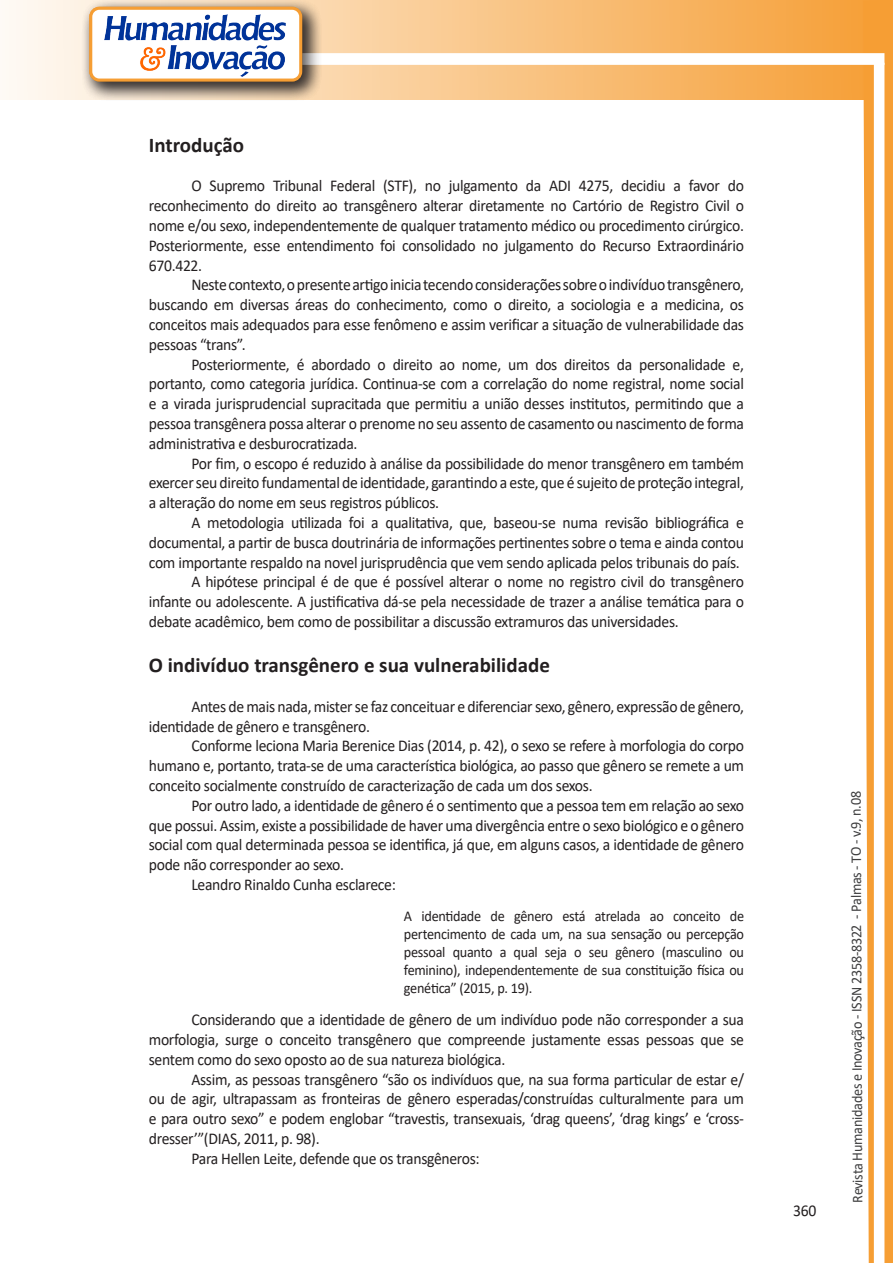
<style>
.page{position:relative;width:893px;height:1263px;background:#fff}
.page>*{position:absolute;margin:0;border:0;box-sizing:border-box;transform-origin:0 0}
.Titulo_2{font:700 21px "Calibri";color:#231f20}
.texto{font:16.5px/19.8px "Calibri";letter-spacing:-.02em;color:#231f20;text-align:justify;scale:.95 1}
.citacao{font:15px/18px "Calibri";letter-spacing:-.02em;color:#231f20;text-align:justify;scale:.95 1}
.t1{font:15px "Calibri";letter-spacing:-.025em;color:#3e3e3f;scale:.95 1}
</style>
<div class="page">
<svg style="left:5px;top:0;width:858px;height:100px;background:#f9c484"></svg>
<div style="left:302px;top:53px;width:582px;height:12px;background:#fff;border:2px solid #fff"></div>
<svg style="left:863px;top:0;width:30px;height:1263px"></svg>
<div style="left:81px;top:0;width:241px;height:102px;background:#231f20;opacity:.75"></div>
<div style="left:91px;top:8px;width:210px;height:72px;background:#fff;border-radius:9px"></div>
<img style="left:104px;top:14px;width:181px;height:62px">
<div style="left:89px;top:7px;width:213px;height:75px;border:3px solid #f69e34;border-radius:9px"></div>
<p class="Titulo_2" style="left:149px;top:130px;width:97px">Introdução</p>
<p class="texto" style="left:149px;top:176px;width:628px;text-indent:43px">O Supremo Tribunal Federal (STF), no julgamento da ADI 4275, decidiu a favor do reconhecimento do direito ao transgênero alterar diretamente no Cartório de Registro Civil o nome e/ou sexo, independentemente de qualquer tratamento médico ou procedimento cirúrgico.<br>Posteriormente, esse entendimento foi consolidado no julgamento do Recurso Extraordinário 670.422.</p>
<p class="texto" style="left:149px;top:275px;width:628px;text-indent:43px">Neste contexto, o presente artigo inicia tecendo considerações sobre o indivíduo transgênero, buscando em diversas áreas do conhecimento, como o direito, a sociologia e a medicina, os conceitos mais adequados para esse fenômeno e assim verificar a situação de vulnerabilidade das pessoas “trans”.</p>
<p class="texto" style="left:149px;top:354px;width:628px;text-indent:43px">Posteriormente, é abordado o direito ao nome, um dos direitos da personalidade e, portanto, como categoria jurídica. Continua-se com a correlação do nome registral, nome social e a virada jurisprudencial supracitada que permitiu a união desses institutos, permitindo que a pessoa transgênera possa alterar o prenome no seu assento de casamento ou nascimento de forma administrativa e desburocratizada.</p>
<p class="texto" style="left:149px;top:453px;width:628px;text-indent:43px">Por fim, o escopo é reduzido à análise da possibilidade do menor transgênero em também exercer seu direito fundamental de identidade, garantindo a este, que é sujeito de proteção integral, a alteração do nome em seus registros públicos.</p>
<p class="texto" style="left:149px;top:512px;width:628px;text-indent:43px">A metodologia utilizada foi a qualitativa, que, baseou-se numa revisão bibliográfica e documental, a partir de busca doutrinária de informações pertinentes sobre o tema e ainda contou com importante respaldo na novel jurisprudência que vem sendo aplicada pelos tribunais do país.</p>
<p class="texto" style="left:149px;top:572px;width:628px;text-indent:43px">A hipótese principal é de que é possível alterar o nome no registro civil do transgênero infante ou adolescente. A justificativa dá-se pela necessidade de trazer a análise temática para o debate acadêmico, bem como de possibilitar a discussão extramuros das universidades.</p>
<p class="Titulo_2" style="left:149px;top:650px;width:403px">O indivíduo transgênero e sua vulnerabilidade</p>
<p class="texto" style="left:149px;top:696px;width:628px;text-indent:43px">Antes de mais nada, mister se faz conceituar e diferenciar sexo, gênero, expressão de gênero, identidade de gênero e transgênero.</p>
<p class="texto" style="left:149px;top:735px;width:628px;text-indent:43px">Conforme leciona Maria Berenice Dias (2014, p. 42), o sexo se refere à morfologia do corpo humano e, portanto, trata-se de uma característica biológica, ao passo que gênero se remete a um conceito socialmente construído de caracterização de cada um dos sexos.</p>
<p class="texto" style="left:149px;top:795px;width:628px;text-indent:43px">Por outro lado, a identidade de gênero é o sentimento que a pessoa tem em relação ao sexo que possui. Assim, existe a possibilidade de haver uma divergência entre o sexo biológico e o gênero social com qual determinada pessoa se identifica, já que, em alguns casos, a identidade de gênero pode não corresponder ao sexo.</p>
<p class="texto" style="left:191px;top:874px;width:217px">Leandro Rinaldo Cunha esclarece:</p>
<p class="citacao" style="left:404px;top:906px;width:360px">A identidade de gênero está atrelada ao conceito de pertencimento de cada um, na sua sensação ou percepção pessoal quanto a qual seja o seu gênero (masculino ou feminino), independentemente de sua constituição física ou genética” (2015, p. 19).</p>
<p class="texto" style="left:149px;top:1009px;width:628px;text-indent:43px">Considerando que a identidade de gênero de um indivíduo pode não corresponder a sua morfologia, surge o conceito transgênero que compreende justamente essas pessoas que se sentem como do sexo oposto ao de sua natureza biológica.</p>
<p class="texto" style="left:149px;top:1069px;width:628px;text-indent:43px">Assim, as pessoas transgênero “são os indivíduos que, na sua forma particular de estar e/ ou de agir, ultrapassam as fronteiras de gênero esperadas/construídas culturalmente para um e para outro sexo” e podem englobar “travestis, transexuais, ‘drag queens’, ‘drag kings’ e ‘cross&shy;dresser’”(DIAS, 2011, p. 98).</p>
<p class="texto" style="left:191px;top:1148px;width:305px">Para Hellen Leite, defende que os transgêneros:</p>
<p class="texto" style="left:793px;top:1200px;width:26px">360</p>
<p class="t1" style="left:846px;top:1203px;width:435px;rotate:-90deg">Revista Humanidades e Inovação - ISSN 2358-8322 - Palmas - TO - v.9, n.08</p>
</div>
